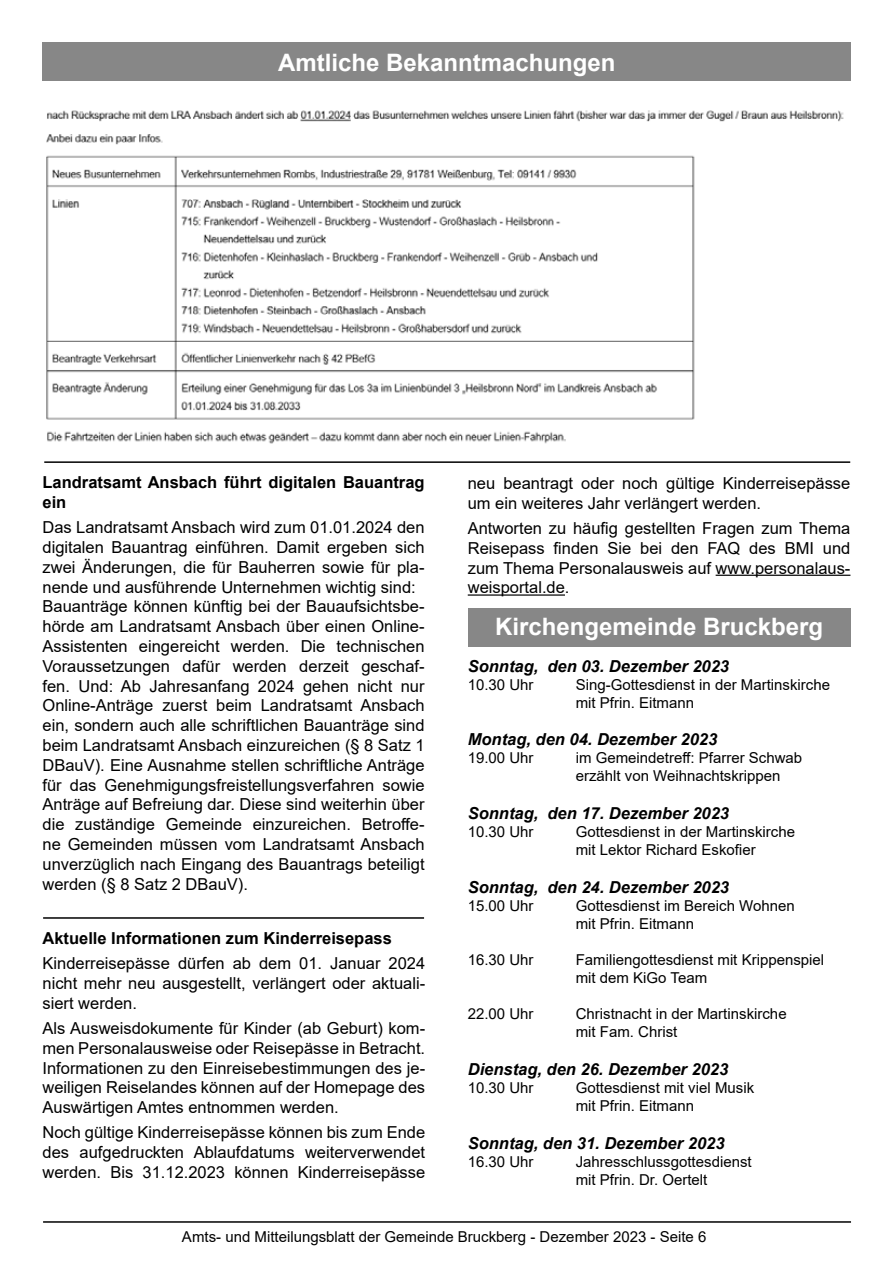
<style>
.page{position:relative;width:893px;height:1263px;background:#fff}
.page>*{position:absolute;margin:0;border:0;box-sizing:border-box;transform-origin:0 0}
.t1{font:700 24px "Arial";color:#fff}
.t2{font:16.5px/19.8px "Arial";color:#000;text-align:justify}
.t3{font:italic 700 16.5px "Arial";color:#000}
.t4{font:700 16.5px/19.8px "Arial";color:#000}
.t5{font:15px/18px "Arial";color:#000}
</style>
<div class="page">
<hr style="left:44px;top:461px;width:806px;height:2px;background:#000">
<hr style="left:43px;top:1221px;width:808px;height:2px;background:#000">
<img style="left:46px;top:110px;width:798px;height:334px">
<div style="left:43px;top:43px;width:808px;height:38px;background:#878787"></div>
<div style="left:468px;top:608px;width:382px;height:38px;background:#878787"></div>
<hr style="left:43px;top:917px;width:381px;height:2px;background:#000">
<hr style="left:716px;top:575px;width:134px;height:1px;background:#000">
<hr style="left:468px;top:594px;width:97px;height:2px;background:#000">
<h1 class="t1" style="left:278px;top:45px;width:339px">Amtliche Bekanntmachungen</h1>
<p class="t4" style="left:43px;top:473px;width:384px">Landratsamt Ansbach führt digitalen Bauantrag ein</p>
<p class="t2" style="left:43px;top:517px;width:384px;text-align:left">Das Landratsamt Ansbach wird zum 01.01.2024 den digitalen Bauantrag einführen. Damit ergeben sich zwei Änderungen, die für Bauherren sowie für pla&shy;nende und ausführende Unternehmen wichtig sind:<br>Bauanträge können künftig bei der Bauaufsichtsbe&shy;hörde am Landratsamt Ansbach über einen Online-Assistenten eingereicht werden. Die technischen Voraussetzungen dafür werden derzeit geschaf&shy;fen. Und: Ab Jahresanfang 2024 gehen nicht nur Online-Anträge zuerst beim Landratsamt Ansbach ein, sondern auch alle schriftlichen Bauanträge sind beim Landratsamt Ansbach einzureichen (§ 8 Satz 1<br>DBauV). Eine Ausnahme stellen schriftliche Anträge für das Genehmigungsfreistellungsverfahren sowie Anträge auf Befreiung dar. Diese sind weiterhin über die zuständige Gemeinde einzureichen. Betroffe&shy;ne Gemeinden müssen vom Landratsamt Ansbach unverzüglich nach Eingang des Bauantrags beteiligt werden (§ 8 Satz 2 DBauV).</p>
<p class="t4" style="left:43px;top:928px;width:351px">Aktuelle Informationen zum Kinderreisepass</p>
<p class="t2" style="left:43px;top:953px;width:384px">Kinderreisepässe dürfen ab dem 01. Januar 2024 nicht mehr neu ausgestellt, verlängert oder aktuali&shy;siert werden.</p>
<p class="t2" style="left:43px;top:1018px;width:384px">Als Ausweisdokumente für Kinder (ab Geburt) kom&shy;men Personalausweise oder Reisepässe in Betracht.<br>Informationen zu den Einreisebestimmungen des je&shy;weiligen Reiselandes können auf der Homepage des Auswärtigen Amtes entnommen werden.</p>
<p class="t2" style="left:43px;top:1122px;width:384px">Noch gültige Kinderreisepässe können bis zum Ende des aufgedruckten Ablaufdatums weiterverwendet werden. Bis 31.12.2023 können Kinderreisepässe</p>
<p class="t2" style="left:468px;top:473px;width:384px">neu beantragt oder noch gültige Kinderreisepässe um ein weiteres Jahr verlängert werden.</p>
<p class="t2" style="left:468px;top:518px;width:384px">Antworten zu häufig gestellten Fragen zum Thema Reisepass finden Sie bei den FAQ des BMI und zum Thema Personalausweis auf www.personalaus&shy;weisportal.de.</p>
<h1 class="t1" style="left:495px;top:609px;width:330px">Kirchengemeinde Bruckberg</h1>
<p class="t3" style="left:468px;top:655px;width:263px">Sonntag, den 03. Dezember 2023</p>
<p class="t5" style="left:468px;top:675px;width:67px">10.30 Uhr</p>
<p class="t5" style="left:576px;top:675px;width:256px">Sing-Gottesdienst in der Martinskirche mit Pfrin. Eitmann</p>
<p class="t3" style="left:468px;top:729px;width:251px">Montag, den 04. Dezember 2023</p>
<p class="t5" style="left:468px;top:749px;width:67px">19.00 Uhr</p>
<p class="t5" style="left:576px;top:749px;width:228px">im Gemeindetreff: Pfarrer Schwab erzählt von Weihnachtskrippen</p>
<p class="t3" style="left:468px;top:802px;width:263px">Sonntag, den 17. Dezember 2023</p>
<p class="t5" style="left:468px;top:823px;width:67px">10.30 Uhr</p>
<p class="t5" style="left:576px;top:823px;width:221px">Gottesdienst in der Martinskirche mit Lektor Richard Eskofier</p>
<p class="t3" style="left:468px;top:876px;width:263px">Sonntag, den 24. Dezember 2023</p>
<p class="t5" style="left:468px;top:897px;width:67px">15.00 Uhr</p>
<p class="t5" style="left:576px;top:897px;width:220px">Gottesdienst im Bereich Wohnen mit Pfrin. Eitmann</p>
<p class="t5" style="left:468px;top:951px;width:67px">16.30 Uhr</p>
<p class="t5" style="left:576px;top:951px;width:250px">Familiengottesdienst mit Krippenspiel mit dem KiGo Team</p>
<p class="t5" style="left:468px;top:1005px;width:67px">22.00 Uhr</p>
<p class="t5" style="left:576px;top:1005px;width:212px">Christnacht in der Martinskirche mit Fam. Christ</p>
<p class="t3" style="left:468px;top:1058px;width:262px">Dienstag, den 26. Dezember 2023</p>
<p class="t5" style="left:468px;top:1078px;width:67px">10.30 Uhr</p>
<p class="t5" style="left:576px;top:1078px;width:180px">Gottesdienst mit viel Musik mit Pfrin. Eitmann</p>
<p class="t3" style="left:468px;top:1132px;width:258px">Sonntag, den 31. Dezember 2023</p>
<p class="t5" style="left:468px;top:1152px;width:67px">16.30 Uhr</p>
<p class="t5" style="left:576px;top:1152px;width:177px">Jahresschlussgottesdienst mit Pfrin. Dr. Oertelt</p>
<p class="t5" style="left:182px;top:1228px;width:526px">Amts- und Mitteilungsblatt der Gemeinde Bruckberg - Dezember 2023 - Seite 6</p>
</div>
